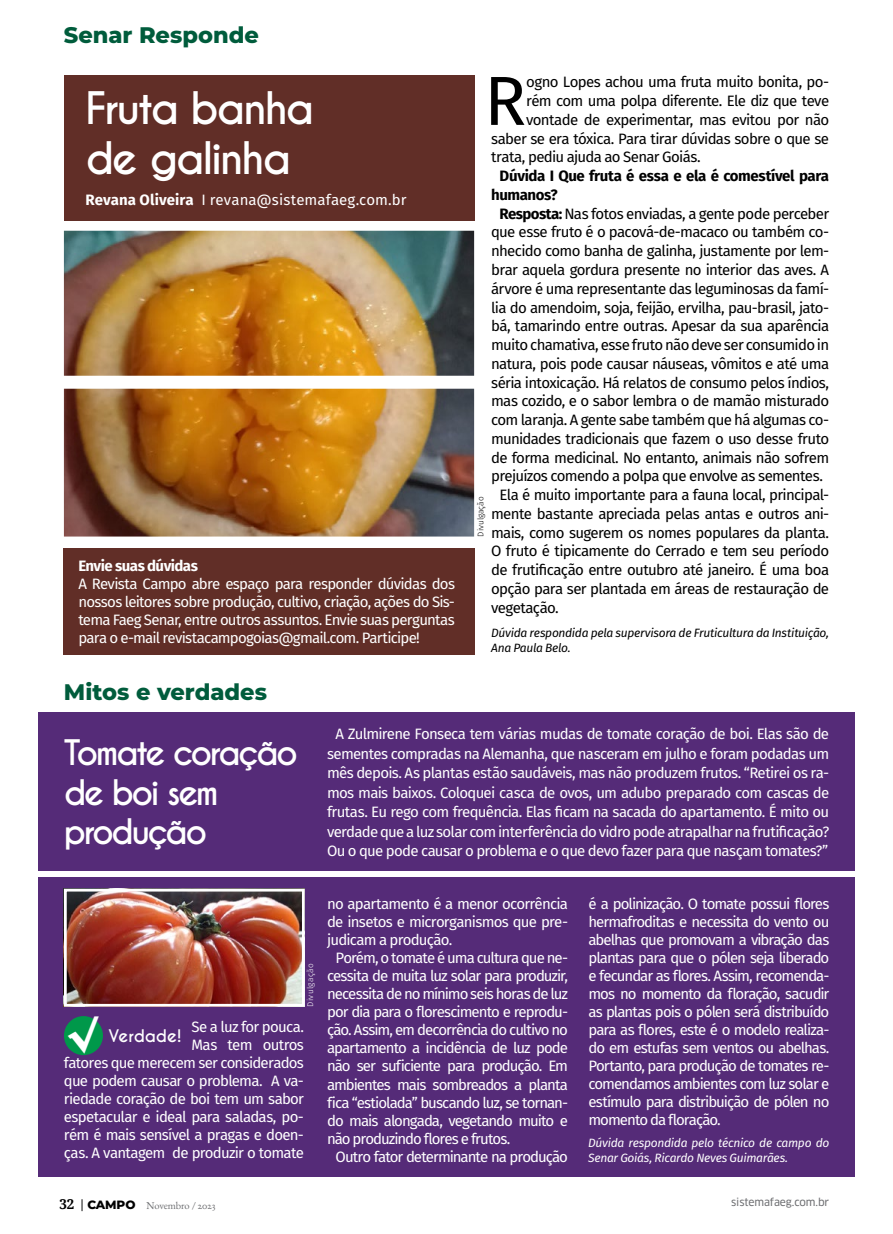
<style>
.page{position:relative;width:893px;height:1234px;background:#fff}
.page>*{position:absolute;margin:0;border:0;box-sizing:border-box;transform-origin:0 0}
.t1{font:69.45px "Fira Sans";color:#000}
.t2{font:700 42px/50.8px "Caviar Dreams";letter-spacing:-.05em;color:#fff}
.t3{font:700 40.95px "Caviar Dreams";color:#fff}
.t4{font:700 33px/39.6px "Caviar Dreams";letter-spacing:-.075em;color:#fff}
.t5{font:800 22.5px "Montserrat";color:#005c3c}
.t6{font:700 16.2px "Caviar Dreams";letter-spacing:-.005em;color:#fff}
.t7{font:15px/18px "Fira Sans";letter-spacing:-.05em;color:#fff;text-align:justify}
.t8{font:15px "Fira Sans";letter-spacing:-.045em;color:#000}
.t9{font:700 15px "Fira Sans";letter-spacing:-.025em;color:#000}
.t10{font:15px "Fira Sans";letter-spacing:.005em;color:#fff}
.t11{font:15px "Fira Sans";letter-spacing:-.07em;color:#fff}
.t12{font:700 15px "Fira Sans";letter-spacing:-.04em;color:#fff}
.t13{font:italic 12px/14.4px "Fira Sans";letter-spacing:-.025em;color:#000}
.t14{font:italic 12px/15px "Fira Sans";letter-spacing:-.025em;color:#fff}
.t15{font:10.5px "EB Garamond 12";letter-spacing:-.01em;color:#6d6e71}
.t16{font:10.5px "Clan OSF News";letter-spacing:-.01em;color:#6d6e71}
.t17{font:300 8.25px "Fira Sans";color:#000}
.t18{font:300 8.25px "Fira Sans";letter-spacing:.04em;color:#fff}
.s1{font-weight:700}
.s2{font-family:"Droid Serif";font-weight:700;font-size:13.5px;color:#000}
.s3{font-family:"Clan OSF News";font-size:12px;color:#000}
.s4{font-family:"Montserrat";font-weight:800;font-size:12px;color:#000}
</style>
<div class="page">
<div style="left:63px;top:547px;width:411px;height:107px;background:#612e27"></div>
<img style="left:64px;top:231px;width:410px;height:305px">
<div style="left:64px;top:76px;width:410px;height:144px;background:#612e27"></div>
<div style="left:38px;top:712px;width:817px;height:159px;background:#552b78"></div>
<div style="left:38px;top:877px;width:817px;height:299px;background:#552b78"></div>
<img style="left:68px;top:892px;width:233px;height:110px">
<div style="left:64px;top:888px;width:241px;height:118px;border:3px solid #fff"></div>
<div style="left:64px;top:1015px;width:39px;height:39px;background:#00984a;border-radius:50%"></div>
<hr style="left:892px;top:0;width:1px;height:770px;background:#000">
<svg style="left:892px;top:144px;width:1px;height:157px"></svg>
<h3 class="t5" style="left:64px;top:18px;width:197px">Senar Responde</h3>
<h2 class="t2" style="left:85px;top:83px;width:230px">Fruta banha de galinha</h2>
<p class="t10" style="left:85px;top:189px;width:323px"><span class="s1">Revana Oliveira</span> I revana@sistemafaeg.com.br</p>
<p class="t12" style="left:78px;top:553px;width:121px">Envie suas dúvidas</p>
<p class="t7" style="left:78px;top:574px;width:378px">A Revista Campo abre espaço para responder dúvidas dos nossos leitores sobre produção, cultivo, criação, ações do Sis&shy;tema Faeg Senar, entre outros assuntos. Envie suas perguntas para o e-mail revistacampogoias@gmail.com. Participe!</p>
<h3 class="t5" style="left:64px;top:675px;width:205px">Mitos e verdades</h3>
<h1 class="t1" style="left:484px;top:48px;width:44px">R</h1>
<p class="t8" style="left:526px;top:71px;width:304px">ogno Lopes achou uma fruta muito bonita, po-</p>
<p class="t8" style="left:526px;top:89px;width:305px">rém com uma polpa diferente. Ele diz que teve</p>
<p class="t8" style="left:526px;top:108px;width:304px">vontade de experimentar, mas evitou por não</p>
<p class="t8" style="left:491px;top:127px;width:340px">saber se era tóxica. Para tirar dúvidas sobre o que se</p>
<p class="t8" style="left:491px;top:146px;width:211px">trata, pediu ajuda ao Senar Goiás.</p>
<p class="t9" style="left:500px;top:163px;width:331px">Dúvida I Que fruta é essa e ela é comestível para</p>
<p class="t9" style="left:491px;top:182px;width:68px">humanos?</p>
<p class="t8" style="left:500px;top:202px;width:331px"><span class="s1">Resposta:</span> Nas fotos enviadas, a gente pode perceber</p>
<p class="t8" style="left:491px;top:221px;width:340px">que esse fruto é o pacová-de-macaco ou também co-</p>
<p class="t8" style="left:491px;top:239px;width:340px">nhecido como banha de galinha, justamente por lem-</p>
<p class="t8" style="left:491px;top:258px;width:340px">brar aquela gordura presente no interior das aves. A</p>
<p class="t8" style="left:491px;top:277px;width:340px">árvore é uma representante das leguminosas da famí-</p>
<p class="t8" style="left:491px;top:296px;width:340px">lia do amendoim, soja, feijão, ervilha, pau-brasil, jato-</p>
<p class="t8" style="left:491px;top:314px;width:340px">bá, tamarindo entre outras. Apesar da sua aparência</p>
<p class="t8" style="left:491px;top:333px;width:340px">muito chamativa, esse fruto não deve ser consumido in</p>
<p class="t8" style="left:491px;top:352px;width:340px">natura, pois pode causar náuseas, vômitos e até uma</p>
<p class="t8" style="left:491px;top:371px;width:340px">séria intoxicação. Há relatos de consumo pelos índios,</p>
<p class="t8" style="left:491px;top:389px;width:340px">mas cozido, e o sabor lembra o de mamão misturado</p>
<p class="t8" style="left:491px;top:408px;width:340px">com laranja. A gente sabe também que há algumas co-</p>
<p class="t8" style="left:491px;top:427px;width:340px">munidades tradicionais que fazem o uso desse fruto</p>
<p class="t8" style="left:491px;top:446px;width:340px">de forma medicinal. No entanto, animais não sofrem</p>
<p class="t8" style="left:491px;top:464px;width:333px">prejuízos comendo a polpa que envolve as sementes.</p>
<p class="t8" style="left:500px;top:483px;width:331px">Ela é muito importante para a fauna local, principal-</p>
<p class="t8" style="left:491px;top:502px;width:340px">mente bastante apreciada pelas antas e outros ani-</p>
<p class="t8" style="left:491px;top:521px;width:340px">mais, como sugerem os nomes populares da planta.</p>
<p class="t8" style="left:491px;top:539px;width:339px">O fruto é tipicamente do Cerrado e tem seu período</p>
<p class="t8" style="left:491px;top:558px;width:340px">de frutificação entre outubro até janeiro. É uma boa</p>
<p class="t8" style="left:491px;top:577px;width:340px">opção para ser plantada em áreas de restauração de</p>
<p class="t8" style="left:491px;top:596px;width:69px">vegetação.</p>
<p class="t17" style="left:475px;top:536px;width:42px;rotate:-90deg">Divulgação</p>
<p class="t13" style="left:491px;top:625px;width:340px">Dúvida respondida pela supervisora de Fruticultura da Instituição,<br>Ana Paula Belo.</p>
<h3 class="t4" style="left:64px;top:733px;width:235px">Tomate coração de boi sem produção</h3>
<p class="t7" style="left:327px;top:723px;width:504px;line-height:19.5px;text-align:center">A Zulmirene Fonseca tem várias mudas de tomate coração de boi. Elas são de sementes compradas na Alemanha, que nasceram em julho e foram podadas um mês depois. As plantas estão saudáveis, mas não produzem frutos. “Retirei os ra&shy;mos mais baixos. Coloquei casca de ovos, um adubo preparado com cascas de frutas. Eu rego com frequência. Elas ficam na sacada do apartamento. É mito ou verdade que a luz solar com interferência do vidro pode atrapalhar na frutificação?<br>Ou o que pode causar o problema e o que devo fazer para que nasçam tomates?”</p>
<p class="t18" style="left:305px;top:1006px;width:45px;rotate:-90deg">Divulgação</p>
<h3 class="t3" style="left:67px;top:1010px;width:34px">√</h3>
<p class="t7" style="left:64px;top:1016px;width:242px;text-align:right">Se a luz for pouca.<br>Mas tem outros<br>fatores que merecem ser considerados que podem causar o problema. A va&shy;riedade coração de boi tem um sabor espetacular e ideal para saladas, po&shy;rém é mais sensível a pragas e doen&shy;ças. A vantagem de produzir o tomate</p>
<p class="t6" style="left:108px;top:1025px;width:74px">Verdade!</p>
<p class="t7" style="left:327px;top:894px;width:242px">no apartamento é a menor ocorrência</p>
<p class="t7" style="left:327px;top:912px;width:242px">de insetos e microrganismos que pre-</p>
<p class="t7" style="left:327px;top:930px;width:127px">judicam a produção.</p>
<p class="t7" style="left:336px;top:948px;width:234px">Porém, o tomate é uma cultura que ne-</p>
<p class="t7" style="left:327px;top:966px;width:242px">cessita de muita luz solar para produzir,</p>
<p class="t7" style="left:327px;top:984px;width:242px">necessita de no mínimo seis horas de luz</p>
<p class="t7" style="left:327px;top:1002px;width:242px">por dia para o florescimento e reprodu-</p>
<p class="t7" style="left:327px;top:1020px;width:242px">ção. Assim, em decorrência do cultivo no</p>
<p class="t7" style="left:327px;top:1038px;width:242px">apartamento a incidência de luz pode</p>
<p class="t7" style="left:327px;top:1056px;width:242px">não ser suficiente para produção. Em</p>
<p class="t7" style="left:327px;top:1074px;width:242px">ambientes mais sombreados a planta</p>
<p class="t7" style="left:327px;top:1092px;width:242px">fica “estiolada” buscando luz, se tornan-</p>
<p class="t11" style="left:327px;top:1108px;width:242px">do mais alongada, vegetando muito e</p>
<p class="t7" style="left:327px;top:1128px;width:185px">não produzindo flores e frutos.</p>
<p class="t7" style="left:336px;top:1146px;width:234px">Outro fator determinante na produção</p>
<p class="t7" style="left:588px;top:894px;width:242px">é a polinização. O tomate possui flores hermafroditas e necessita do vento ou abelhas que promovam a vibração das plantas para que o pólen seja liberado e fecundar as flores. Assim, recomenda&shy;mos no momento da floração, sacudir as plantas pois o pólen será distribuído para as flores, este é o modelo realiza&shy;do em estufas sem ventos ou abelhas.<br>Portanto, para produção de tomates re&shy;comendamos ambientes com luz solar e estímulo para distribuição de pólen no momento da floração.</p>
<p class="t14" style="left:588px;top:1134px;width:243px">Dúvida respondida pelo técnico de campo do<br>Senar Goiás, Ricardo Neves Guimarães.</p>
<p class="t15" style="left:60px;top:1198px;width:158px"><span class="s2">32</span> <span class="s3">|</span> <span class="s4">CAMPO</span> Novembro / 2023</p>
<p class="t16" style="left:731px;top:1195px;width:100px">sistemafaeg.com.br</p>
</div>
